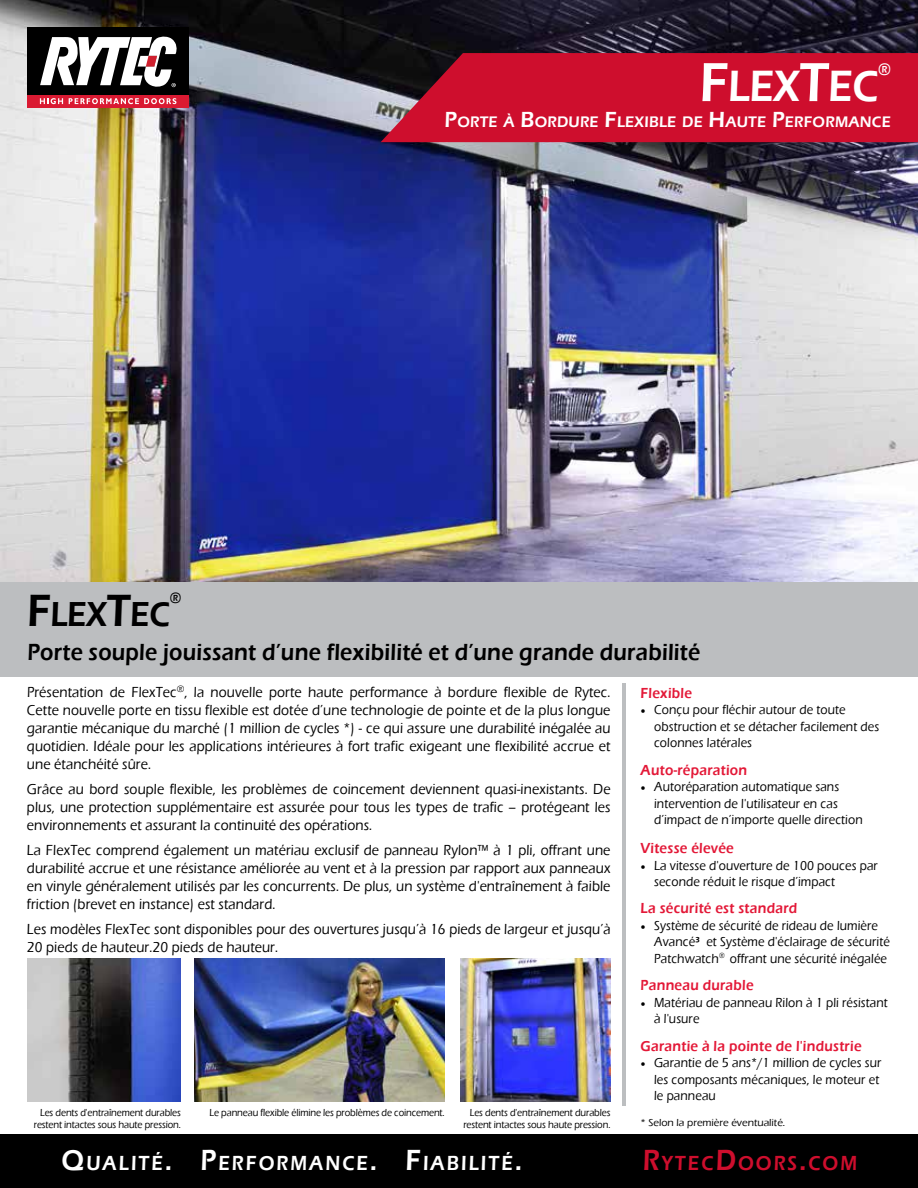
<style>
.page{position:relative;width:918px;height:1188px;background:#fff}
.page>*{position:absolute;margin:0;border:0;box-sizing:border-box;transform-origin:0 0}
.t1{font:600 45.15px "Eras ITC";color:#fff;scale:.9 1}
.t2{font:600 35.7px "Eras ITC";color:#000;scale:.9 1}
.t3{font:600 24px "Eras ITC";letter-spacing:.01em;color:#000;scale:.9 1}
.t4{font:600 21px "Eras ITC";letter-spacing:.105em;color:#fff;scale:.9 1}
.t5{font:600 21px "Eras ITC";letter-spacing:.105em;color:#ce0e2d;scale:.9 1}
.t6{font:600 17.55px "Eras ITC";color:#fff;scale:.9 1}
.t7{font:600 15.75px "Eras ITC";letter-spacing:.015em;color:#fff;scale:.95 1}
.t8{font:600 15.75px "Eras ITC";color:#000;scale:.9 1}
.t9{font:500 15px/18px "Eras ITC";letter-spacing:.01em;color:#000;text-align:justify;scale:.9 1}
.t10{font:600 15px "Eras ITC";letter-spacing:.02em;color:#e31837;scale:.9 1}
.t11{font:500 13.5px/16.5px "Eras ITC";letter-spacing:.01em;color:#000;scale:.9 1}
.t12{font:500 10.5px/12px "Eras ITC";letter-spacing:-.01em;color:#000;text-align:right;scale:.9 1}
.t13{font:500 10.5px "Eras ITC";letter-spacing:-.01em;color:#000}
.s1{font-size:57px}
.s2{font-size:46.5px}
.s3{font-size:22.5px}
.s4{font-family:"Minion Pro";font-weight:400}
.s5{font-weight:600}
.s6{font-size:30px}
</style>
<div class="page">
<img style="left:0;top:0;width:918px;height:583px">
<svg style="left:381px;top:53px;width:537px;height:89px;background:#c2112e"></svg>
<div style="left:0;top:583px;width:918px;height:94px;background:#bcbec0"></div>
<div style="left:0;top:1134px;width:918px;height:54px;background:#000"></div>
<hr style="left:622px;top:683px;width:4px;height:423px;background:#bcbec0">
<img style="left:194px;top:959px;width:251px;height:143px">
<img style="left:460px;top:959px;width:150px;height:143px">
<img style="left:27px;top:959px;width:154px;height:143px">
<div style="left:27px;top:95px;width:162px;height:13px;background:#da1a32"></div>
<div style="left:27px;top:27px;width:162px;height:68px;background:#000"></div>
<svg style="left:40px;top:98px;width:23px;height:6px"></svg>
<svg style="left:69px;top:98px;width:107px;height:6px"></svg>
<svg style="left:40px;top:36px;width:137px;height:52px"></svg>
<h1 class="t1" style="left:699px;top:61px;width:201px"><span class="s1">F</span>LEX<span class="s1">T</span>EC</h1>
<p class="t6" style="left:878px;top:59px;width:16px">®</p>
<h2 class="t2" style="left:27px;top:594px;width:161px"><span class="s2">F</span>LEX<span class="s2">T</span>EC</h2>
<p class="t8" style="left:170px;top:589px;width:14px">®</p>
<p class="t7" style="left:445px;top:113px;width:471px"><span class="s3">P</span>ORTE À <span class="s3">B</span>ORDURE <span class="s3">F</span>LEXIBLE DE <span class="s3">H</span>AUTE <span class="s3">P</span>ERFORMANCE</p>
<h3 class="t3" style="left:27px;top:638px;width:749px">Porte souple jouissant d’une flexibilité et d’une grande durabilité</h3>
<p class="t9" style="left:27px;top:684px;width:650px">Présentation de FlexTec<sup>®</sup>, la nouvelle porte haute performance à bordure flexible de Rytec.<br>Cette nouvelle porte en tissu flexible est dotée d’une technologie de pointe et de la plus longue garantie mécanique du marché (1 million de cycles *) - ce qui assure une durabilité inégalée au quotidien. Idéale pour les applications intérieures à fort trafic exigeant une flexibilité accrue et une étanchéité sûre.</p>
<p class="t9" style="left:27px;top:780px;width:650px">Grâce au bord souple flexible, les problèmes de coincement deviennent quasi-inexistants. De plus, une protection supplémentaire est assurée pour tous les types de trafic – protégeant les environnements et assurant la continuité des opérations.</p>
<p class="t9" style="left:27px;top:841px;width:650px">La FlexTec comprend également un matériau exclusif de panneau Rylon™ à 1 pli, offrant une durabilité accrue et une résistance améliorée au vent et à la pression par rapport aux panneaux en vinyle généralement utilisés par les concurrents. De plus, un système d'entraînement à faible friction (brevet en instance) est standard.</p>
<p class="t9" style="left:27px;top:920px;width:650px">Les modèles FlexTec sont disponibles pour des ouvertures jusqu’à 16 pieds de largeur et jusqu’à<br>20 pieds de hauteur.20 pieds de hauteur.</p>
<p class="t12" style="left:210px;top:1107px;width:263px">Le panneau flexible élimine les problèmes de coincement.</p>
<p class="t12" style="left:34px;top:1107px;width:165px">Les dents d'entraînement durables restent intactes sous haute pression.</p>
<p class="t12" style="left:463px;top:1107px;width:165px">Les dents d'entraînement durables restent intactes sous haute pression.</p>
<p class="t10" style="left:641px;top:684px;width:59px">Flexible</p>
<p class="t11" style="left:654px;top:702px;width:252px;text-indent:-14px"><span class="s4">•</span> Conçu pour fléchir autour de toute obstruction et se détacher facilement des colonnes latérales</p>
<p class="t10" style="left:641px;top:761px;width:120px">Auto-réparation</p>
<p class="t11" style="left:654px;top:779px;width:233px;text-indent:-14px"><span class="s4">•</span> Autoréparation automatique sans intervention de l'utilisateur en cas d’impact de n’importe quelle direction</p>
<p class="t10" style="left:641px;top:840px;width:105px">Vitesse élevée</p>
<p class="t11" style="left:654px;top:857px;width:250px;text-indent:-14px"><span class="s4">•</span> La vitesse d'ouverture de 100 pouces par seconde réduit le risque d’impact</p>
<p class="t10" style="left:641px;top:900px;width:176px">La sécurité est standard</p>
<p class="t11" style="left:654px;top:917px;width:263px;text-indent:-14px"><span class="s4">•</span> Système de sécurité de rideau de lumière<br>Avancé<span class="s5">³</span> et Système d'éclairage de sécurité<br>Patchwatch<sup>®</sup> offrant une sécurité inégalée</p>
<p class="t10" style="left:641px;top:977px;width:127px">Panneau durable</p>
<p class="t11" style="left:654px;top:994px;width:261px;text-indent:-14px"><span class="s4">•</span> Matériau de panneau Rilon à 1 pli résistant à l'usure</p>
<p class="t10" style="left:641px;top:1037px;width:247px">Garantie à la pointe de l'industrie</p>
<p class="t11" style="left:654px;top:1054px;width:254px;text-indent:-14px"><span class="s4">•</span> Garantie de 5 ans*/1 million de cycles sur les composants mécaniques, le moteur et le panneau</p>
<p class="t13" style="left:641px;top:1117px;width:146px">* Selon la première éventualité.</p>
<h3 class="t4" style="left:62px;top:1151px;width:513px"><span class="s6">Q</span>UALITÉ<span class="s6">. P</span>ERFORMANCE<span class="s6">. F</span>IABILITÉ<span class="s6">.</span></h3>
<h3 class="t5" style="left:643px;top:1151px;width:240px"><span class="s6">R</span>YTEC<span class="s6">D</span>OORS<span class="s6">.</span>COM</h3>
</div>
